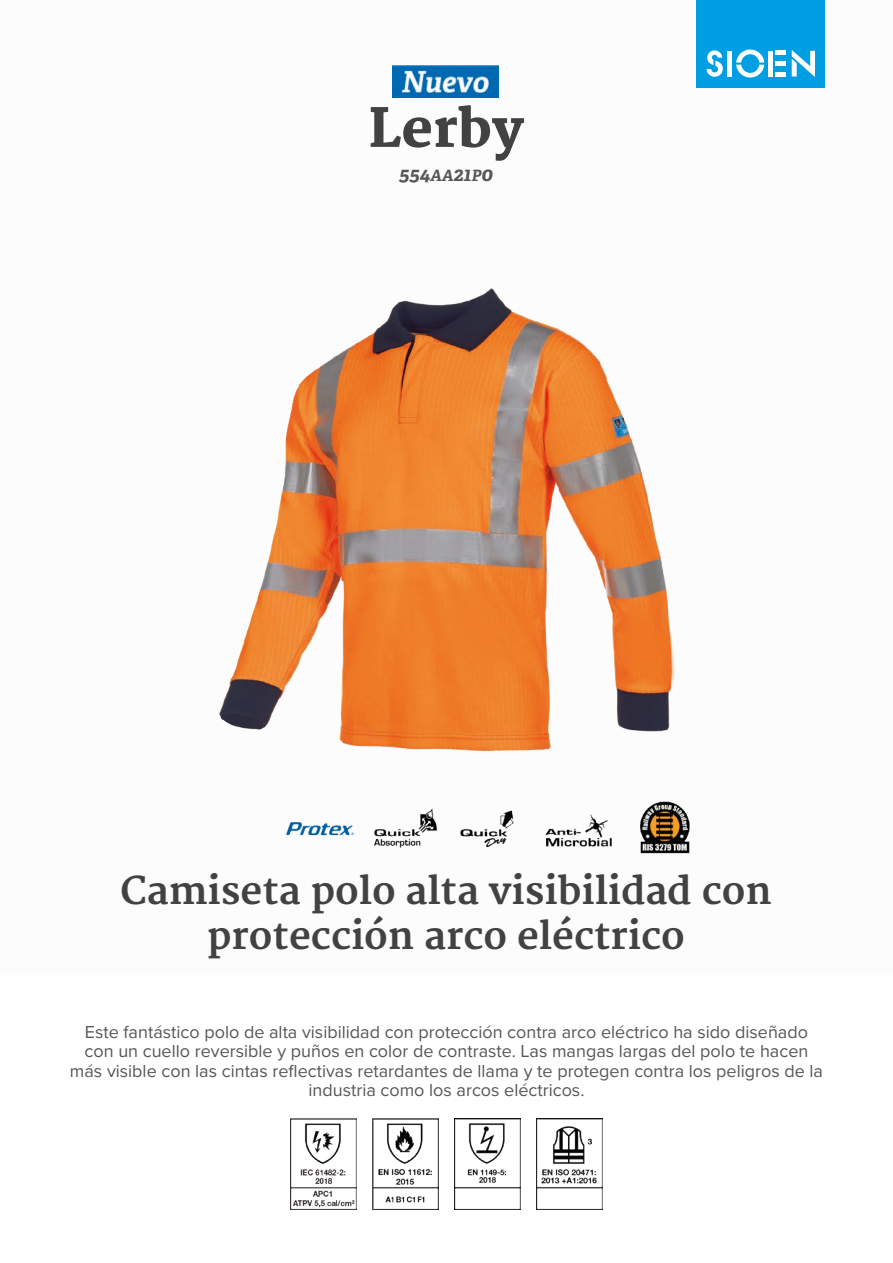
<style>
.page{position:relative;width:893px;height:1263px;background:#fff}
.page>*{position:absolute;margin:0;border:0;box-sizing:border-box;transform-origin:0 0}
.t1{font:800 52.5px "Merriweather";color:#424243}
.t2{font:700 37.5px/45px "Merriweather";color:#424243;text-align:center}
.t3{font:italic 700 19.5px "Adelle PE";color:#575756}
.t4{font:18px/19.5px "Proxima Nova";color:#575756;text-align:center}
.s1{font-size:15.6px}
</style>
<div class="page">
<div style="left:697px;top:0;width:128px;height:88px;background:#009fe3"></div>
<svg style="left:707px;top:50px;width:16px;height:27px"></svg>
<svg style="left:736px;top:50px;width:28px;height:28px"></svg>
<div style="left:727px;top:51px;width:5px;height:26px;background:#fff"></div>
<div style="left:768px;top:51px;width:5px;height:26px;background:#fff"></div>
<div style="left:775px;top:72px;width:11px;height:5px;background:#fff"></div>
<div style="left:775px;top:61px;width:11px;height:5px;background:#fff"></div>
<hr style="left:775px;top:51px;width:11px;height:4px;background:#fff">
<svg style="left:792px;top:50px;width:23px;height:27px"></svg>
<img style="left:688px;top:817px;width:2px;height:37px">
<img style="left:290px;top:1118px;width:66px;height:92px">
<img style="left:372px;top:1118px;width:67px;height:92px">
<img style="left:454px;top:1118px;width:67px;height:92px">
<img style="left:536px;top:1118px;width:67px;height:92px">
<img style="left:219px;top:288px;width:469px;height:566px">
<img style="left:393px;top:65px;width:106px;height:33px">
<h1 class="t1" style="left:368px;top:98px;width:157px">Lerby</h1>
<p class="t3" style="left:399px;top:160px;width:95px">554<span class="s1">AA</span>21<span class="s1">P</span>0</p>
<h2 class="t2" style="left:120px;top:869px;width:653px">Camiseta polo alta visibilidad con protección arco eléctrico</h2>
<p class="t4" style="left:70px;top:1021px;width:755px">Este fantástico polo de alta visibilidad con protección contra arco eléctrico ha sido diseñado con un cuello reversible y puños en color de contraste. Las mangas largas del polo te hacen más visible con las cintas reflectivas retardantes de llama y te protegen contra los peligros de la industria como los arcos eléctricos.</p>
</div>
